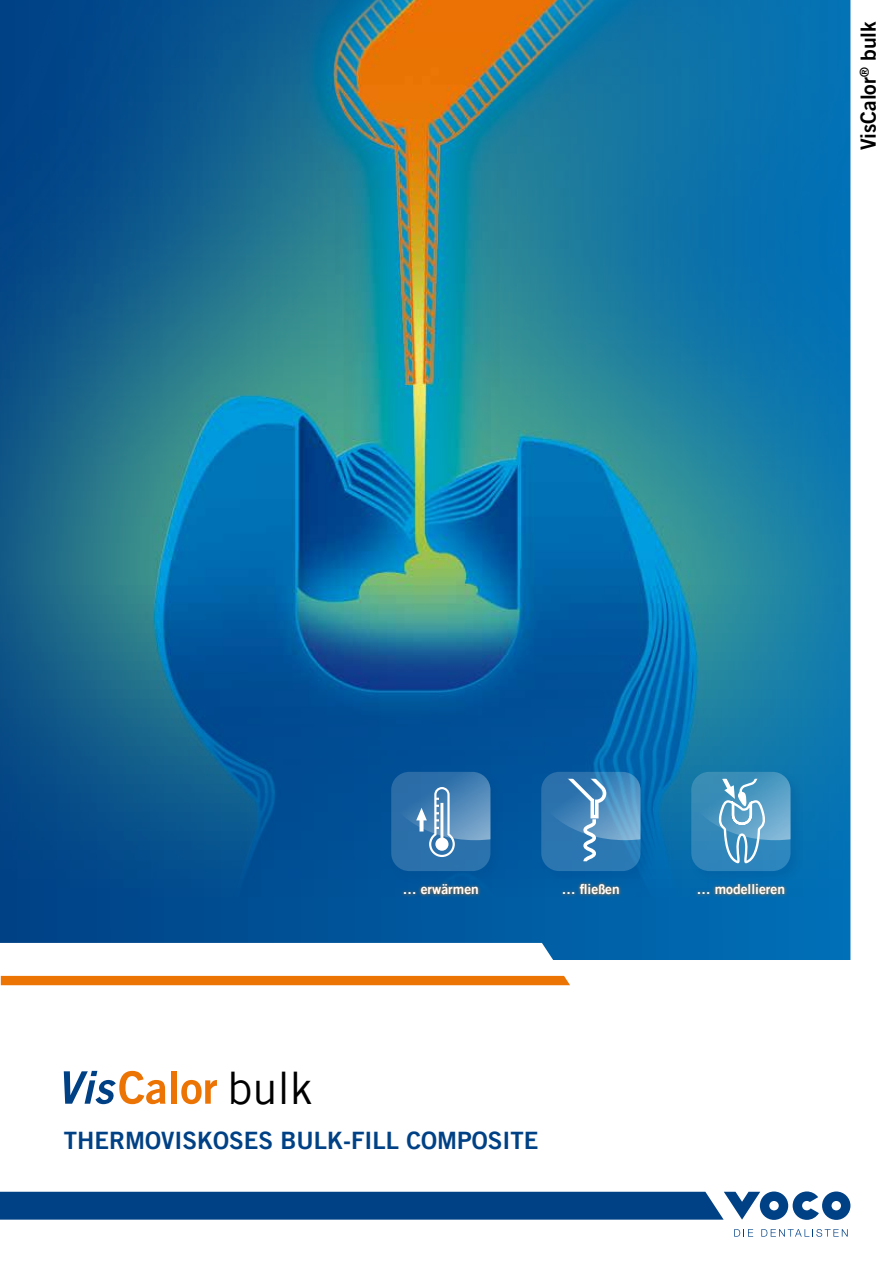
<style>
.page{position:relative;width:893px;height:1263px;background:#fff}
.page>*{position:absolute;margin:0;border:0;box-sizing:border-box;transform-origin:0 0}
.t1{font:45px "Trade Gothic LT Com";color:#000}
.t2{font:24px "Trade Gothic LT Com Bd 2";color:#004185}
.t3{font:21px "Trade Gothic LT Com Bd 2";color:#000}
.t4{font:13.8px "Trade Gothic LT Com Bd 2";color:#fff}
</style>
<div class="page">
<svg style="left:734px;top:1229px;width:19px;height:7px"></svg>
<svg style="left:761px;top:1229px;width:87px;height:8px"></svg>
<svg style="left:0;top:1191px;width:850px;height:29px;background:#1b5592"></svg>
<div style="left:1px;top:976px;width:569px;height:9px;background:#ec7404"></div>
<svg style="left:64px;top:1071px;width:102px;height:33px"></svg>
<div style="left:171px;top:1071px;width:6px;height:33px;background:#ec7404"></div>
<svg style="left:181px;top:1080px;width:36px;height:24px"></svg>
<img style="left:0;top:0;width:850px;height:960px">
<div style="left:539px;top:770px;width:115px;height:114px;background:linear-gradient(to bottom,#016cb2,#0061a7)"></div>
<div style="left:541px;top:772px;width:99px;height:99px;background:#2b78b3;border-radius:18px"></div>
<svg style="left:541px;top:772px;width:99px;height:89px"></svg>
<div style="left:560px;top:881px;width:63px;height:16px;background:#ec7404;opacity:.75"></div>
<div style="left:689px;top:770px;width:115px;height:114px;background:linear-gradient(to right,#0266a9,#036bae)"></div>
<div style="left:691px;top:772px;width:99px;height:99px;background:#2e85bc;border-radius:18px"></div>
<svg style="left:691px;top:772px;width:99px;height:91px"></svg>
<div style="left:695px;top:881px;width:93px;height:16px;background:#ec7404;opacity:.75"></div>
<div style="left:389px;top:770px;width:115px;height:114px;background:#00549a"></div>
<div style="left:391px;top:772px;width:99px;height:99px;background:#2b71ac;border-radius:18px"></div>
<svg style="left:391px;top:772px;width:99px;height:85px"></svg>
<div style="left:401px;top:881px;width:81px;height:16px;background:#ec7404;opacity:.75"></div>
<p class="t3" style="left:855px;top:150px;width:131px;rotate:-90deg">VisCalor<sup>®</sup> bulk</p>
<h1 class="t1" style="left:227px;top:1060px;width:87px">bulk</h1>
<p class="t4" style="left:403px;top:881px;width:78px">… erwärmen</p>
<p class="t4" style="left:562px;top:881px;width:59px">… fließen</p>
<p class="t4" style="left:697px;top:881px;width:90px">… modellieren</p>
<p class="t2" style="left:64px;top:1126px;width:476px">THERMOVISKOSES BULK-FILL COMPOSITE</p>
</div>
